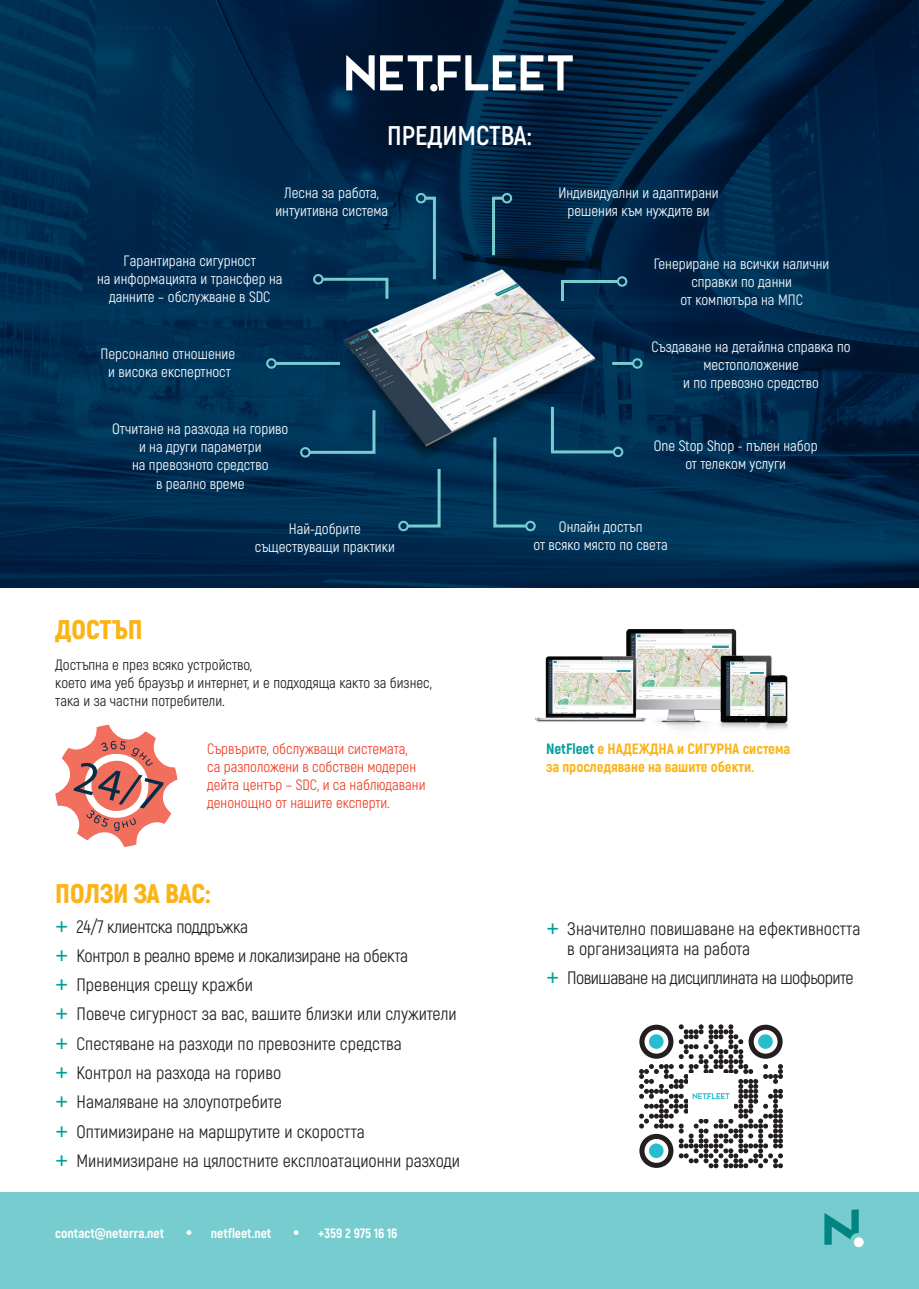
<style>
.page{position:relative;width:919px;height:1289px;background:#fff}
.page>*{position:absolute;margin:0;border:0;box-sizing:border-box;transform-origin:0 0}
.t1{font:900 27px "Akrobat";color:#fbb316}
.t2{font:700 27px "Akrobat";color:#fff}
.t3{font:18px/29.2px "Akrobat";color:#231f20}
.t4{font:18px "Akrobat";letter-spacing:-.03em;color:#231f20}
.t5{font:15px/18px "Akrobat";color:#fff;text-align:center}
.t6{font:15px/18px "Akrobat";color:#ef3e22}
.t7{font:15px/18px "Akrobat";color:#231f20}
.t8{font:800 15px/18px "Akrobat";color:#fbb316}
.t9{font:800 13.5px "Akrobat";color:#fff}
.s1{color:#00a09e}
.s2{font-size:30px;color:#00a09e}
</style>
<div class="page">
<div style="left:0;top:1192px;width:918px;height:96px;background:#77ccd0"></div>
<svg style="left:186px;top:1230px;width:5px;height:4px"></svg>
<svg style="left:294px;top:1230px;width:4px;height:4px"></svg>
<svg style="left:824px;top:1209px;width:34px;height:35px"></svg>
<div style="left:853px;top:1237px;width:10px;height:10px;background:#fff;border-radius:50%"></div>
<img style="left:0;top:0;width:918px;height:587px">
<img style="left:332px;top:255px;width:272px;height:213px">
<div style="left:265px;top:176px;width:134px;height:53px;background:#003d68;opacity:.75"></div>
<div style="left:87px;top:244px;width:206px;height:72px;background:#002d53"></div>
<div style="left:91px;top:337px;width:155px;height:53px;background:#003459"></div>
<div style="left:548px;top:176px;width:180px;height:53px;background:#003d68;opacity:.75"></div>
<div style="left:244px;top:511px;width:161px;height:54px;background:#003d68;opacity:.75"></div>
<div style="left:101px;top:413px;width:198px;height:88px;background:#003d68;opacity:.75"></div>
<div style="left:644px;top:247px;width:195px;height:71px;background:#003d68;opacity:.75"></div>
<div style="left:641px;top:330px;width:220px;height:71px;background:#003d68;opacity:.75"></div>
<div style="left:643px;top:429px;width:185px;height:53px;background:#003d68;opacity:.75"></div>
<div style="left:523px;top:510px;width:155px;height:51px;background:#00365b"></div>
<svg style="left:490px;top:195px;width:15px;height:63px"></svg>
<div style="left:501px;top:193px;width:11px;height:10px;border:2px solid #77ccd0;border-radius:50%"></div>
<svg style="left:422px;top:195px;width:15px;height:87px"></svg>
<div style="left:416px;top:193px;width:10px;height:10px;border:2px solid #77ccd0;border-radius:50%"></div>
<svg style="left:319px;top:276px;width:71px;height:26px;background:#104564"></svg>
<div style="left:313px;top:274px;width:10px;height:10px;border:2px solid #77ccd0;border-radius:50%"></div>
<hr style="left:275px;top:362px;width:65px;height:3px;background:#77ccd0">
<div style="left:266px;top:358px;width:10px;height:11px;border:2px solid #77ccd0;border-radius:50%"></div>
<svg style="left:306px;top:407px;width:71px;height:48px;background:#0b4565"></svg>
<div style="left:300px;top:447px;width:10px;height:10px;border:2px solid #77ccd0;border-radius:50%"></div>
<svg style="left:404px;top:466px;width:38px;height:63px;background:#0d4262"></svg>
<div style="left:398px;top:521px;width:11px;height:10px;border:2px solid #77ccd0;border-radius:50%"></div>
<svg style="left:492px;top:434px;width:37px;height:95px;background:#0c4262"></svg>
<div style="left:525px;top:521px;width:10px;height:10px;border:2px solid #77ccd0;border-radius:50%"></div>
<svg style="left:549px;top:404px;width:67px;height:51px;background:#0b4162"></svg>
<div style="left:612px;top:446px;width:11px;height:11px;border:2px solid #77ccd0;border-radius:50%"></div>
<hr style="left:612px;top:362px;width:21px;height:3px;background:#77ccd0">
<div style="left:632px;top:358px;width:10px;height:11px;border:2px solid #77ccd0;border-radius:50%"></div>
<svg style="left:559px;top:278px;width:62px;height:26px;background:#10405f"></svg>
<div style="left:616px;top:276px;width:11px;height:11px;border:2px solid #77ccd0;border-radius:50%"></div>
<svg style="left:346px;top:55px;width:28px;height:35px"></svg>
<svg style="left:380px;top:55px;width:192px;height:35px"></svg>
<div style="left:430px;top:84px;width:7px;height:7px;background:#fff;border-radius:50%"></div>
<svg style="left:55px;top:724px;width:122px;height:123px"></svg>
<img style="left:535px;top:630px;width:253px;height:100px">
<svg style="left:639px;top:1024px;width:144px;height:144px"></svg>
<div style="left:649px;top:1034px;width:14px;height:14px;background:#26becf;border-radius:50%"></div>
<div style="left:758px;top:1034px;width:14px;height:14px;background:#26becf;border-radius:50%"></div>
<div style="left:649px;top:1143px;width:14px;height:14px;background:#26becf;border-radius:50%"></div>
<img style="left:688px;top:1073px;width:45px;height:45px">
<h1 class="t2" style="left:387px;top:119px;width:146px">ПРЕДИМСТВА:</h1>
<p class="t5" style="left:275px;top:184px;width:114px">Лесна за работа, интуитивна система</p>
<p class="t5" style="left:97px;top:252px;width:187px">Гарантирана сигурност<br>на информацията и трансфер на данните – обслужване в SDC</p>
<p class="t5" style="left:101px;top:345px;width:136px">Персонално отношение и висока експертност</p>
<p class="t5" style="left:112px;top:420px;width:178px">Отчитане на разхода на гориво и на други параметри<br>на превозното средство<br>в реално време</p>
<p class="t5" style="left:558px;top:184px;width:162px">Индивидуални и адаптирани решения към нуждите ви</p>
<p class="t5" style="left:654px;top:255px;width:177px">Генериране на всички налични справки по данни<br>от компютъра на МПС</p>
<p class="t5" style="left:651px;top:337px;width:200px">Създаване на детайлна справка по местоположение<br>и по превозно средство</p>
<p class="t5" style="left:653px;top:436px;width:165px">One Stop Shop - пълен набор от телеком услуги</p>
<p class="t5" style="left:255px;top:519px;width:141px">Най-добрите съществуващи практики</p>
<p class="t5" style="left:533px;top:518px;width:136px">Онлайн достъп<br>от всяко място по света</p>
<h1 class="t1" style="left:55px;top:612px;width:89px">ДОСТЪП</h1>
<p class="t7" style="left:55px;top:655px;width:378px">Достъпна е през всяко устройство,<br>което има уеб браузър и интернет, и е подходяща както за бизнес, така и за частни потребители.</p>
<p class="t6" style="left:207px;top:739px;width:220px">Сървърите, обслужващи системата,<br>са разположени в собствен модерен дейта център – SDC, и са наблюдавани денонощно от нашите експерти.</p>
<p class="t8" style="left:546px;top:740px;width:246px"><span class="s1">NetFleet</span> е НАДЕЖДНА и СИГУРНА система за проследяване на вашите обекти.</p>
<h1 class="t1" style="left:55px;top:876px;width:156px">ПОЛЗИ ЗА ВАС:</h1>
<p class="t3" style="left:55px;top:911px;width:406px"><span class="s2">+</span> 24/7 клиентска поддръжка<br><span class="s2">+</span> Контрол в реално време и локализиране на обекта<br><span class="s2">+</span> Превенция срещу кражби<br><span class="s2">+</span> Повече сигурност за вас, вашите близки или служители <span class="s2">+</span> Спестяване на разходи по превозните средства<br><span class="s2">+</span> Контрол на разхода на гориво<br><span class="s2">+</span> Намаляване на злоупотребите<br><span class="s2">+</span> Оптимизиране на маршрутите и скоростта<br><span class="s2">+</span> Минимизиране на цялостните експлоатационни разходи</p>
<p class="t9" style="left:55px;top:1224px;width:110px">contact@neterra.net</p>
<p class="t9" style="left:211px;top:1224px;width:62px">netfleet.net</p>
<p class="t9" style="left:318px;top:1224px;width:81px">+359 2 975 16 16</p>
<p class="t3" style="left:567px;top:919px;width:295px;line-height:19.5px;text-indent:-21px"><span class="s2">+</span> Значително повишаване на ефективността в организацията на работа</p>
<p class="t4" style="left:546px;top:966px;width:309px"><span class="s2">+</span> Повишаване на дисциплината на шофьорите</p>
</div>
